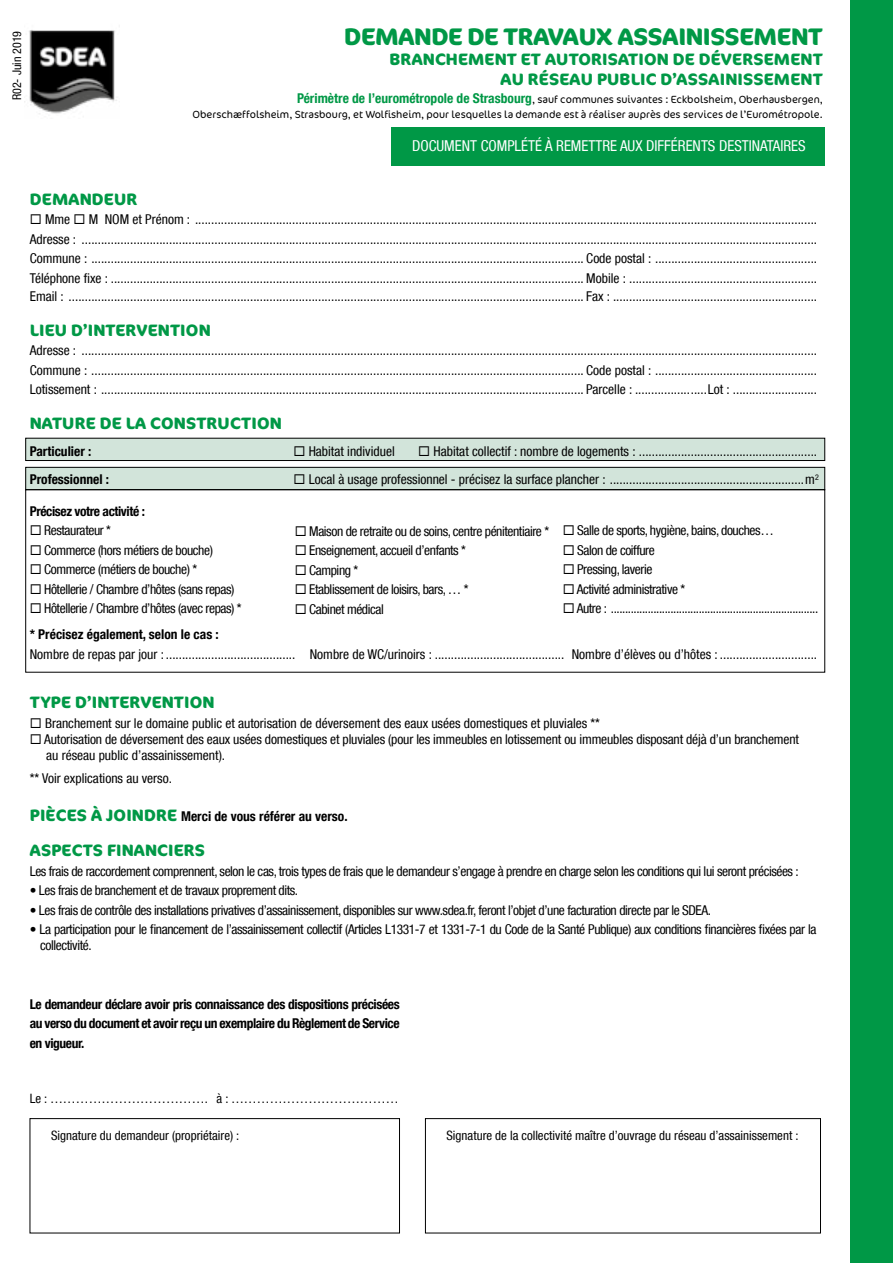
<style>
.page{position:relative;width:893px;height:1263px;background:#fff}
.page>*{position:absolute;margin:0;border:0;box-sizing:border-box;transform-origin:0 0}
.t1{font:700 24px "Cocon OT";letter-spacing:-.015em;color:#009846}
.t2{font:700 16.5px/19.8px "Cocon OT";letter-spacing:.01em;color:#009846;text-align:right}
.t3{font:condensed 15px "Helvetica Neue LT Com";color:#fff}
.t4{font:condensed 13.5px/19.5px "Helvetica Neue LT Com";letter-spacing:-.03em;color:#000;text-align:justify}
.t5{font:condensed 13.5px "Helvetica Neue LT Com";color:#000}
.t6{font:700 condensed 13.5px/19.5px "Helvetica Neue LT Com";color:#000;text-align:justify}
.t7{font:condensed 13.5px/16.2px "Helvetica Neue LT Com";letter-spacing:-.01em;color:#000}
.t8{font:700 condensed 13.5px "Helvetica Neue LT Com";letter-spacing:-.03em;color:#000}
.t9{font:condensed 12.9px "Helvetica Neue LT Com";color:#000}
.t10{font:condensed 12px "Helvetica Neue LT Com";color:#000}
.t11{font:300 10.5px/15px "Cocon OT";color:#000;text-align:right}
.s1{font-family:"Helvetica Neue LT Com";font-weight:700;font-stretch:condensed;font-size:13.5px;color:#009846}
.s2{font-family:"Cocon OT";font-stretch:normal;font-size:16.5px;color:#009846}
</style>
<div class="page">
<div style="left:26px;top:467px;width:799px;height:23px;background:#d2e4da"></div>
<div style="left:26px;top:467px;width:799px;height:23px;border:1px solid #000"></div>
<div style="left:26px;top:438px;width:799px;height:22px;background:#d2e4da"></div>
<div style="left:26px;top:438px;width:799px;height:23px;border:1px solid #000"></div>
<div style="left:26px;top:489px;width:799px;height:183px;border:1px solid #000"></div>
<div style="left:30px;top:1118px;width:370px;height:115px;border:1px solid #000"></div>
<div style="left:425px;top:1118px;width:396px;height:115px;border:1px solid #000"></div>
<div style="left:850px;top:0;width:43px;height:1263px;background:#009846"></div>
<div style="left:391px;top:128px;width:434px;height:38px;background:#009846"></div>
<img style="left:29px;top:30px;width:88px;height:84px">
<p class="t10" style="left:10px;top:100px;width:71px;rotate:-90deg">R02- Juin 2019</p>
<h1 class="t1" style="left:344px;top:22px;width:480px">DEMANDE DE TRAVAUX ASSAINISSEMENT</h1>
<p class="t2" style="left:389px;top:50px;width:435px">BRANCHEMENT ET AUTORISATION DE DÉVERSEMENT<br>AU RÉSEAU PUBLIC D’ASSAINISSEMENT</p>
<p class="t11" style="left:193px;top:92px;width:632px"><span class="s1">Périmètre de l’eurométropole de Strasbourg</span>, sauf communes suivantes : Eckbolsheim, Oberhausbergen,<br>Oberschæffolsheim, Strasbourg, et Wolfisheim, pour lesquelles la demande est à réaliser auprès des services de l’Eurométropole.</p>
<p class="t3" style="left:412px;top:137px;width:395px">DOCUMENT COMPLÉTÉ À REMETTRE AUX DIFFÉRENTS DESTINATAIRES</p>
<p class="t2" style="left:30px;top:189px;width:109px">DEMANDEUR</p>
<p class="t4" style="left:30px;top:210px;width:789px">◻ Mme ◻ M NOM et Prénom : ................................................................................................................................................................................................<br>Adresse : ...................................................................................................................................................................................................................................<br>Commune : ........................................................................................................................................................ Code postal : ..................................................<br>Téléphone fixe : .................................................................................................................................................. Mobile : ..........................................................</p>
<p class="t5" style="left:30px;top:288px;width:789px">Email : ............................................................................................................................................................... Fax : ...............................................................</p>
<p class="t2" style="left:30px;top:320px;width:182px">LIEU D’INTERVENTION</p>
<p class="t4" style="left:30px;top:340px;width:789px">Adresse : ...................................................................................................................................................................................................................................<br>Commune : ........................................................................................................................................................ Code postal : ..................................................<br>Lotissement : ..................................................................................................................................................... Parcelle : ......................Lot : ..........................</p>
<p class="t2" style="left:30px;top:414px;width:253px">NATURE DE LA CONSTRUCTION</p>
<p class="t6" style="left:30px;top:441px;width:63px">Particulier :</p>
<p class="t5" style="left:293px;top:443px;width:103px">◻ Habitat individuel</p>
<p class="t5" style="left:418px;top:443px;width:400px">◻ Habitat collectif : nombre de logements : .......................................................</p>
<p class="t6" style="left:30px;top:470px;width:81px">Professionnel :</p>
<p class="t5" style="left:293px;top:472px;width:527px">◻ Local à usage professionnel - précisez la surface plancher : ............................................................m<sup>2</sup></p>
<p class="t8" style="left:30px;top:503px;width:117px">Précisez votre activité :</p>
<p class="t4" style="left:30px;top:520px;width:83px">◻ Restaurateur *</p>
<p class="t4" style="left:30px;top:540px;width:185px">◻ Commerce (hors métiers de bouche)</p>
<p class="t4" style="left:30px;top:559px;width:169px">◻ Commerce (métiers de bouche) *</p>
<p class="t4" style="left:30px;top:579px;width:206px">◻ Hôtellerie / Chambre d’hôtes (sans repas)</p>
<p class="t4" style="left:30px;top:598px;width:213px">◻ Hôtellerie / Chambre d’hôtes (avec repas) *</p>
<p class="t4" style="left:295px;top:521px;width:256px">◻ Maison de retraite ou de soins, centre pénitentiaire *</p>
<p class="t4" style="left:295px;top:541px;width:173px">◻ Enseignement, accueil d’enfants *</p>
<p class="t4" style="left:295px;top:560px;width:65px">◻ Camping *</p>
<p class="t4" style="left:295px;top:580px;width:175px">◻ Etablissement de loisirs, bars, … *</p>
<p class="t4" style="left:295px;top:599px;width:91px">◻ Cabinet médical</p>
<p class="t4" style="left:563px;top:520px;width:213px">◻ Salle de sports, hygiène, bains, douches…</p>
<p class="t4" style="left:563px;top:540px;width:94px">◻ Salon de coiffure</p>
<p class="t4" style="left:563px;top:559px;width:91px">◻ Pressing, laverie</p>
<p class="t4" style="left:563px;top:579px;width:124px">◻ Activité administrative *</p>
<p class="t4" style="left:563px;top:598px;width:257px">◻ Autre : .........................................................................</p>
<p class="t6" style="left:30px;top:624px;width:191px">* Précisez également, selon le cas :</p>
<p class="t5" style="left:30px;top:646px;width:789px">Nombre de repas par jour : ........................................ Nombre de WC/urinoirs : ........................................ Nombre d’élèves ou d’hôtes : ..............................</p>
<p class="t2" style="left:30px;top:693px;width:186px">TYPE D’INTERVENTION</p>
<p class="t5" style="left:30px;top:715px;width:572px">◻ Branchement sur le domaine public et autorisation de déversement des eaux usées domestiques et pluviales **</p>
<p class="t7" style="left:46px;top:731px;width:754px;text-indent:-16px">◻ Autorisation de déversement des eaux usées domestiques et pluviales (pour les immeubles en lotissement ou immeubles disposant déjà d’un branchement au réseau public d’assainissement).</p>
<p class="t5" style="left:30px;top:770px;width:144px">** Voir explications au verso.</p>
<p class="t6" style="left:30px;top:807px;width:319px"><span class="s2">PIÈCES À JOINDRE</span> Merci de vous référer au verso.</p>
<p class="t2" style="left:30px;top:841px;width:177px">ASPECTS FINANCIERS</p>
<p class="t4" style="left:30px;top:861px;width:770px">Les frais de raccordement comprennent, selon le cas, trois types de frais que le demandeur s’engage à prendre en charge selon les conditions qui lui seront précisées :</p>
<p class="t4" style="left:30px;top:880px;width:270px">• Les frais de branchement et de travaux proprement dits.</p>
<p class="t4" style="left:30px;top:900px;width:683px">• Les frais de contrôle des installations privatives d’assainissement, disponibles sur www.sdea.fr, feront l’objet d’une facturation directe par le SDEA.</p>
<p class="t4" style="left:40px;top:921px;width:778px;line-height:16.2px;text-indent:-11px">• La participation pour le financement de l’assainissement collectif (Articles L1331-7 et 1331-7-1 du Code de la Santé Publique) aux conditions financières fixées par la collectivité.</p>
<p class="t6" style="left:30px;top:994px;width:371px">Le demandeur déclare avoir pris connaissance des dispositions précisées au verso du document et avoir reçu un exemplaire du Règlement de Service en vigueur.</p>
<p class="t9" style="left:30px;top:1091px;width:370px">Le : ………………………………. à : …………………………………</p>
<p class="t9" style="left:51px;top:1128px;width:190px">Signature du demandeur (propriétaire) :</p>
<p class="t9" style="left:446px;top:1128px;width:353px">Signature de la collectivité maître d’ouvrage du réseau d’assainissement :</p>
</div>
